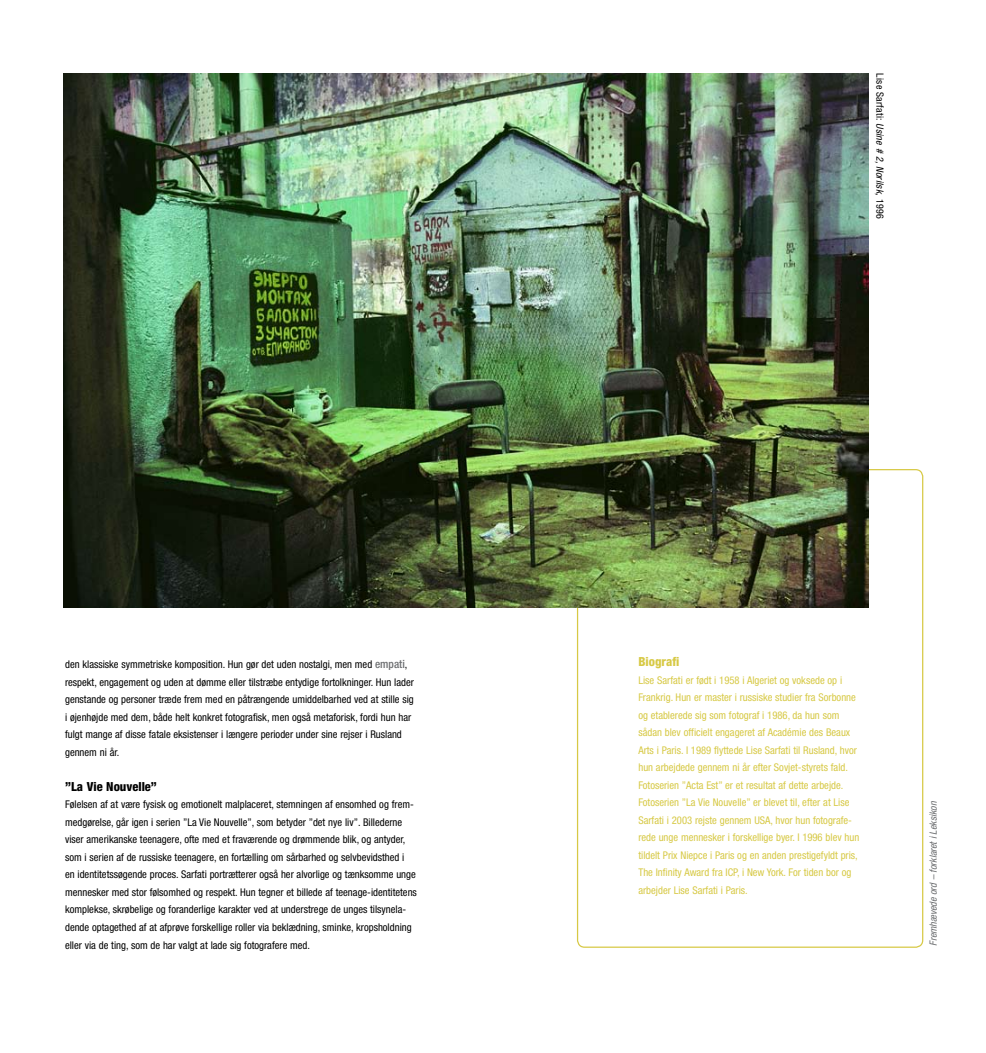
<style>
.page{position:relative;width:986px;height:1053px;background:#fff}
.page>*{position:absolute;margin:0;border:0;box-sizing:border-box;transform-origin:0 0}
.t1{font:800 condensed 12.5px "Helvetica Neue";color:#000}
.t2{font:800 condensed 12.5px "Helvetica Neue";color:#d7c945}
.t3{font:condensed 10.62px/17.5px "Helvetica Neue";color:#000}
.t4{font:condensed 10.62px/17.5px "Helvetica Neue";color:#d7c945}
.t5{font:condensed 10px "Helvetica Neue";letter-spacing:.025em;color:#000}
.t6{font:italic condensed 10px "Helvetica Neue";color:#6d6f71}
.s1{font-weight:500;font-size:11.25px;color:#6d6f71}
.s2{font-style:italic}
</style>
<div class="page">
<img style="left:64px;top:73px;width:804px;height:534px">
<p class="t3" style="left:65px;top:655px;width:350px">den klassiske symmetriske komposition. Hun gør det uden nostalgi, men med <span class="s1">empati</span>, respekt, engagement og uden at dømme eller tilstræbe entydige fortolkninger. Hun lader genstande og personer træde frem med en påtrængende umiddelbarhed ved at stille sig i øjenhøjde med dem, både helt konkret fotografisk, men også metaforisk, fordi hun har fulgt mange af disse fatale eksistenser i længere perioder under sine rejser i Rusland gennem ni år.</p>
<p class="t1" style="left:65px;top:778px;width:93px">”La Vie Nouvelle”</p>
<p class="t3" style="left:65px;top:795px;width:353px">Følelsen af at være fysisk og emotionelt malplaceret, stemningen af ensomhed og frem&shy;medgørelse, går igen i serien ”La Vie Nouvelle”, som betyder ”det nye liv”. Billederne viser amerikanske teenagere, ofte med et fraværende og drømmende blik, og antyder, som i serien af de russiske teenagere, en fortælling om sårbarhed og selvbevidsthed i<br>en identitetssøgende proces. Sarfati portrætterer også her alvorlige og tænksomme unge mennesker med stor følsomhed og respekt. Hun tegner et billede af teenage-identitetens komplekse, skrøbelige og foranderlige karakter ved at understrege de unges tilsynela&shy;dende optagethed af at afprøve forskellige roller via beklædning, sminke, kropsholdning eller via de ting, som de har valgt at lade sig fotografere med.</p>
<p class="t5" style="left:885px;top:73px;width:147px;rotate:90deg">Lise Sarfati: <span class="s2">Usine # 2, Norilsk,</span> 1996</p>
<p class="t2" style="left:638px;top:653px;width:42px">Biografi</p>
<p class="t4" style="left:638px;top:671px;width:222px">Lise Sarfati er født i 1958 i Algeriet og voksede op i Frankrig. Hun er master i russiske studier fra Sorbonne og etablerede sig som fotograf i 1986, da hun som sådan blev officielt engageret af Académie des Beaux Arts i Paris. I 1989 flyttede Lise Sarfati til Rusland, hvor hun arbejdede gennem ni år efter Sovjet-styrets fald.<br>Fotoserien ”Acta Est” er et resultat af dette arbejde.<br>Fotoserien ”La Vie Nouvelle” er blevet til, efter at Lise Sarfati i 2003 rejste gennem USA, hvor hun fotografe&shy;rede unge mennesker i forskellige byer. I 1996 blev hun tildelt Prix Niepce i Paris og en anden prestigefyldt pris, The Infinity Award fra ICP, i New York. For tiden bor og arbejder Lise Sarfati i Paris.</p>
<p class="t6" style="left:927px;top:945px;width:146px;rotate:-90deg">Fremhævede ord – forklaret i Leksikon</p>
</div>
